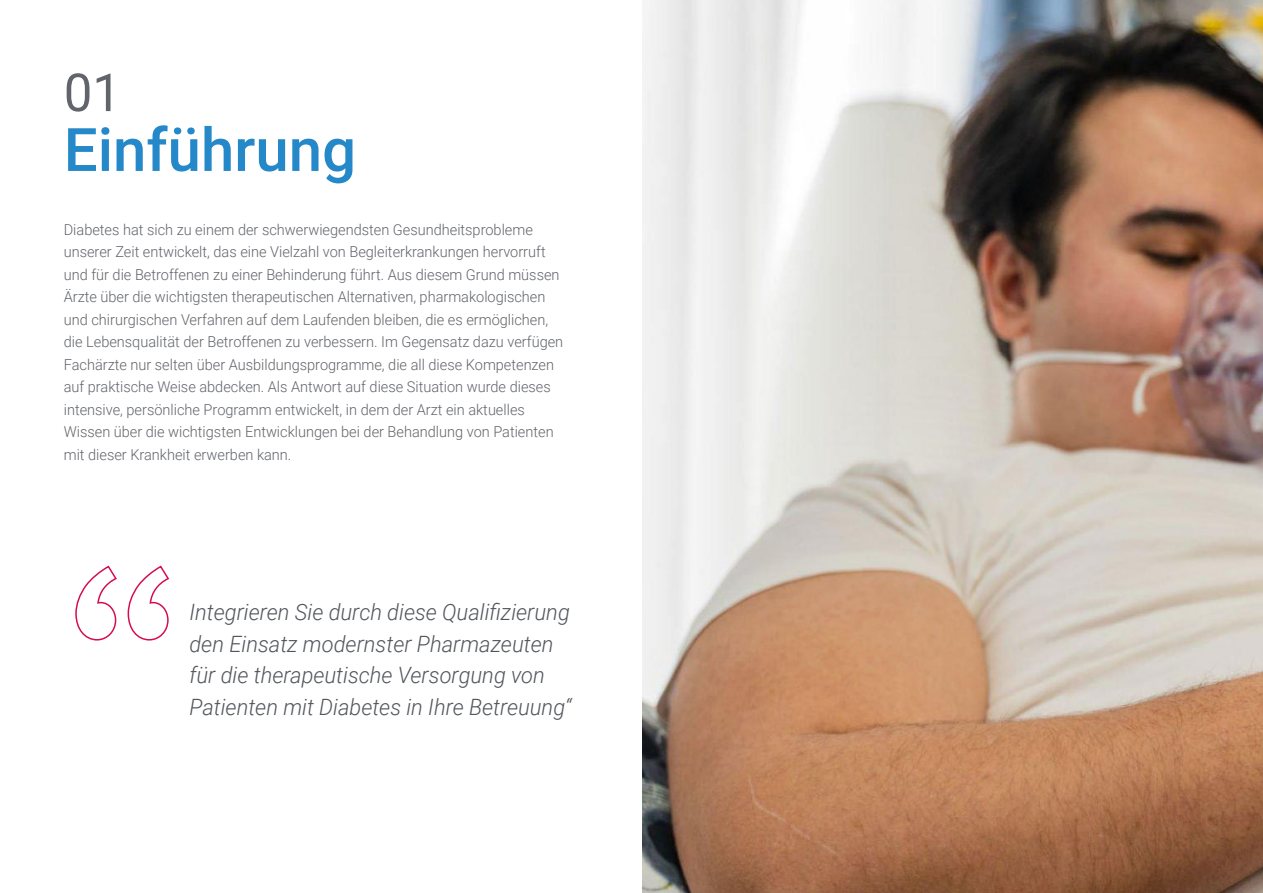
<style>
.page{position:relative;width:1263px;height:893px;background:#fff}
.page>*{position:absolute;margin:0;border:0;box-sizing:border-box;transform-origin:0 0}
.t1{font:500 60px "Roboto";color:#2488c9}
.t2{font:52.5px "Roboto";color:#61646a}
.t3{font:italic 300 22.5px/31.5px "Roboto";color:#52555b}
.t4{font:300 15px/22.5px "Roboto";color:#61646a}
</style>
<div class="page">
<svg style="left:75px;top:565px;width:95px;height:76px"></svg>
<img style="left:642px;top:0;width:621px;height:893px">
<h2 class="t2" style="left:64px;top:56px;width:59px">01</h2>
<h1 class="t1" style="left:64px;top:108px;width:294px">Einführung</h1>
<p class="t4" style="left:64px;top:217px;width:501px">Diabetes hat sich zu einem der schwerwiegendsten Gesundheitsprobleme unserer Zeit entwickelt, das eine Vielzahl von Begleiterkrankungen hervorruft und für die Betroffenen zu einer Behinderung führt. Aus diesem Grund müssen Ärzte über die wichtigsten therapeutischen Alternativen, pharmakologischen und chirurgischen Verfahren auf dem Laufenden bleiben, die es ermöglichen, die Lebensqualität der Betroffenen zu verbessern. Im Gegensatz dazu verfügen Fachärzte nur selten über Ausbildungsprogramme, die all diese Kompetenzen auf praktische Weise abdecken. Als Antwort auf diese Situation wurde dieses intensive, persönliche Programm entwickelt, in dem der Arzt ein aktuelles Wissen über die wichtigsten Entwicklungen bei der Behandlung von Patienten mit dieser Krankheit erwerben kann.</p>
<h3 class="t3" style="left:189px;top:595px;width:384px">Integrieren Sie durch diese Qualifizierung den Einsatz modernster Pharmazeuten für die therapeutische Versorgung von Patienten mit Diabetes in Ihre Betreuung“</h3>
</div>
